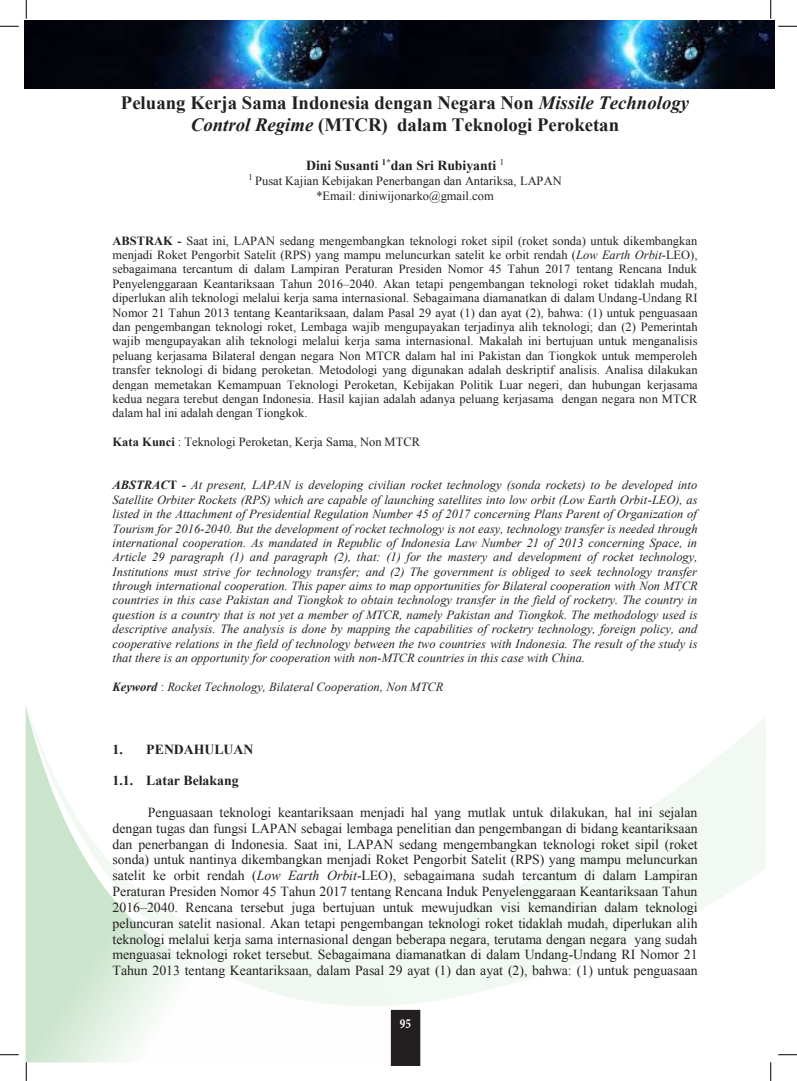
<style>
.page{position:relative;width:797px;height:1081px;background:#fff}
.page>*{position:absolute;margin:0;border:0;box-sizing:border-box;transform-origin:0 0}
.t1{font:700 18.75px/21.6px "Times New Roman";color:#231f20;text-align:center}
.t2{font:13.75px/15.8px "Times New Roman";color:#231f20;text-align:justify}
.t3{font:700 13.75px "Times New Roman";color:#231f20}
.t4{font:700 13.75px "Minion Pro";color:#fff;scale:.82 1}
.t5{font:italic 12.5px/14.4px "Times New Roman";color:#231f20;text-align:justify}
.t6{font:12.5px/14.4px "Times New Roman";color:#231f20;text-align:center}
.s1{font-style:italic}
.s2{font-weight:700}
.s3{font-weight:700;font-style:normal}
.s4{font-style:normal}
</style>
<div class="page">
<svg style="left:390px;top:717px;width:376px;height:347px"></svg>
<svg style="left:26px;top:707px;width:403px;height:356px"></svg>
<img style="left:24px;top:21px;width:750px;height:67px">
<svg style="left:0;top:25px;width:19px;height:2px"></svg>
<svg style="left:778px;top:25px;width:19px;height:2px"></svg>
<svg style="left:0;top:1054px;width:19px;height:1px"></svg>
<svg style="left:778px;top:1054px;width:19px;height:1px"></svg>
<svg style="left:25px;top:0;width:2px;height:19px"></svg>
<svg style="left:25px;top:1061px;width:2px;height:19px"></svg>
<svg style="left:770px;top:0;width:1px;height:19px"></svg>
<svg style="left:770px;top:1062px;width:1px;height:18px"></svg>
<h1 class="t1" style="left:121px;top:92px;width:569px">Peluang Kerja Sama Indonesia dengan Negara Non <span class="s1">Missile Technology<br>Control Regime</span> (MTCR) dalam Teknologi Peroketan</h1>
<p class="t3" style="left:306px;top:155px;width:199px">Dini Susanti <sup>1*</sup>dan Sri Rubiyanti <sup>1</sup></p>
<p class="t6" style="left:248px;top:173px;width:315px;line-height:14.8px"><sup>1</sup> Pusat Kajian Kebijakan Penerbangan dan Antariksa, LAPAN *Email: diniwijonarko@gmail.com</p>
<p class="t6" style="left:112px;top:233px;width:586px;text-align:justify"><span class="s2">ABSTRAK -</span> Saat ini, LAPAN sedang mengembangkan teknologi roket sipil (roket sonda) untuk dikembangkan menjadi Roket Pengorbit Satelit (RPS) yang mampu meluncurkan satelit ke orbit rendah (<span class="s1">Low Earth Orbit</span>-LEO), sebagaimana tercantum di dalam Lampiran Peraturan Presiden Nomor 45 Tahun 2017 tentang Rencana Induk Penyelenggaraan Keantariksaan Tahun 2016–2040. Akan tetapi pengembangan teknologi roket tidaklah mudah, diperlukan alih teknologi melalui kerja sama internasional. Sebagaimana diamanatkan di dalam Undang-Undang RI Nomor 21 Tahun 2013 tentang Keantariksaan, dalam Pasal 29 ayat (1) dan ayat (2), bahwa: (1) untuk penguasaan dan pengembangan teknologi roket, Lembaga wajib mengupayakan terjadinya alih teknologi; dan (2) Pemerintah wajib mengupayakan alih teknologi melalui kerja sama internasional. Makalah ini bertujuan untuk menganalisis peluang kerjasama Bilateral dengan negara Non MTCR dalam hal ini Pakistan dan Tiongkok untuk memperoleh transfer teknologi di bidang peroketan. Metodologi yang digunakan adalah deskriptif analisis. Analisa dilakukan dengan memetakan Kemampuan Teknologi Peroketan, Kebijakan Politik Luar negeri, dan hubungan kerjasama kedua negara terebut dengan Indonesia. Hasil kajian adalah adanya peluang kerjasama dengan negara non MTCR dalam hal ini adalah dengan Tiongkok.</p>
<p class="t6" style="left:112px;top:434px;width:309px"><span class="s2">Kata Kunci</span> : Teknologi Peroketan, Kerja Sama, Non MTCR</p>
<p class="t5" style="left:113px;top:477px;width:586px"><span class="s2">ABSTRAC</span><span class="s3">T -</span> At present, LAPAN is developing civilian rocket technology (sonda rockets) to be developed into Satellite Orbiter Rockets (RPS) which are capable of launching satellites into low orbit (Low Earth Orbit-LEO), as listed in the Attachment of Presidential Regulation Number 45 of 2017 concerning Plans Parent of Organization of Tourism for 2016-2040. But the development of rocket technology is not easy, technology transfer is needed through international cooperation. As mandated in Republic of Indonesia Law Number 21 of 2013 concerning Space, in Article 29 paragraph (1) and paragraph (2), that: (1) for the mastery and development of rocket technology, Institutions must strive for technology transfer; and (2) The government is obliged to seek technology transfer through international cooperation. This paper aims to map opportunities for Bilateral cooperation with Non MTCR countries in this case Pakistan and Tiongkok to obtain technology transfer in the field of rocketry. The country in question is a country that is not yet a member of MTCR, namely Pakistan and Tiongkok. The methodology used is descriptive analysis. The analysis is done by mapping the capabilities of rocketry technology, foreign policy, and cooperative relations in the field of technology between the two countries with Indonesia. The result of the study is that there is an opportunity for cooperation with non-MTCR countries in this case with China.</p>
<p class="t5" style="left:113px;top:679px;width:332px"><span class="s2">Keyword</span> <span class="s4">:</span> Rocket Technology, Bilateral Cooperation, Non MTCR</p>
<p class="t3" style="left:112px;top:739px;width:142px">1. PENDAHULUAN</p>
<p class="t3" style="left:112px;top:771px;width:127px">1.1. Latar Belakang</p>
<p class="t2" style="left:112px;top:804px;width:587px;text-indent:35px">Penguasaan teknologi keantariksaan menjadi hal yang mutlak untuk dilakukan, hal ini sejalan dengan tugas dan fungsi LAPAN sebagai lembaga penelitian dan pengembangan di bidang keantariksaan dan penerbangan di Indonesia. Saat ini, LAPAN sedang mengembangkan teknologi roket sipil (roket sonda) untuk nantinya dikembangkan menjadi Roket Pengorbit Satelit (RPS) yang mampu meluncurkan satelit ke orbit rendah (<span class="s1">Low Earth Orbit</span>-LEO), sebagaimana sudah tercantum di dalam Lampiran Peraturan Presiden Nomor 45 Tahun 2017 tentang Rencana Induk Penyelenggaraan Keantariksaan Tahun 2016–2040. Rencana tersebut juga bertujuan untuk mewujudkan visi kemandirian dalam teknologi peluncuran satelit nasional. Akan tetapi pengembangan teknologi roket tidaklah mudah, diperlukan alih teknologi melalui kerja sama internasional dengan beberapa negara, terutama dengan negara yang sudah menguasai teknologi roket tersebut. Sebagaimana diamanatkan di dalam Undang-Undang RI Nomor 21<br>Tahun 2013 tentang Keantariksaan, dalam Pasal 29 ayat (1) dan ayat (2), bahwa: (1) untuk penguasaan</p>
<p class="t4" style="left:400px;top:1013px;width:15px">95</p>
</div>
